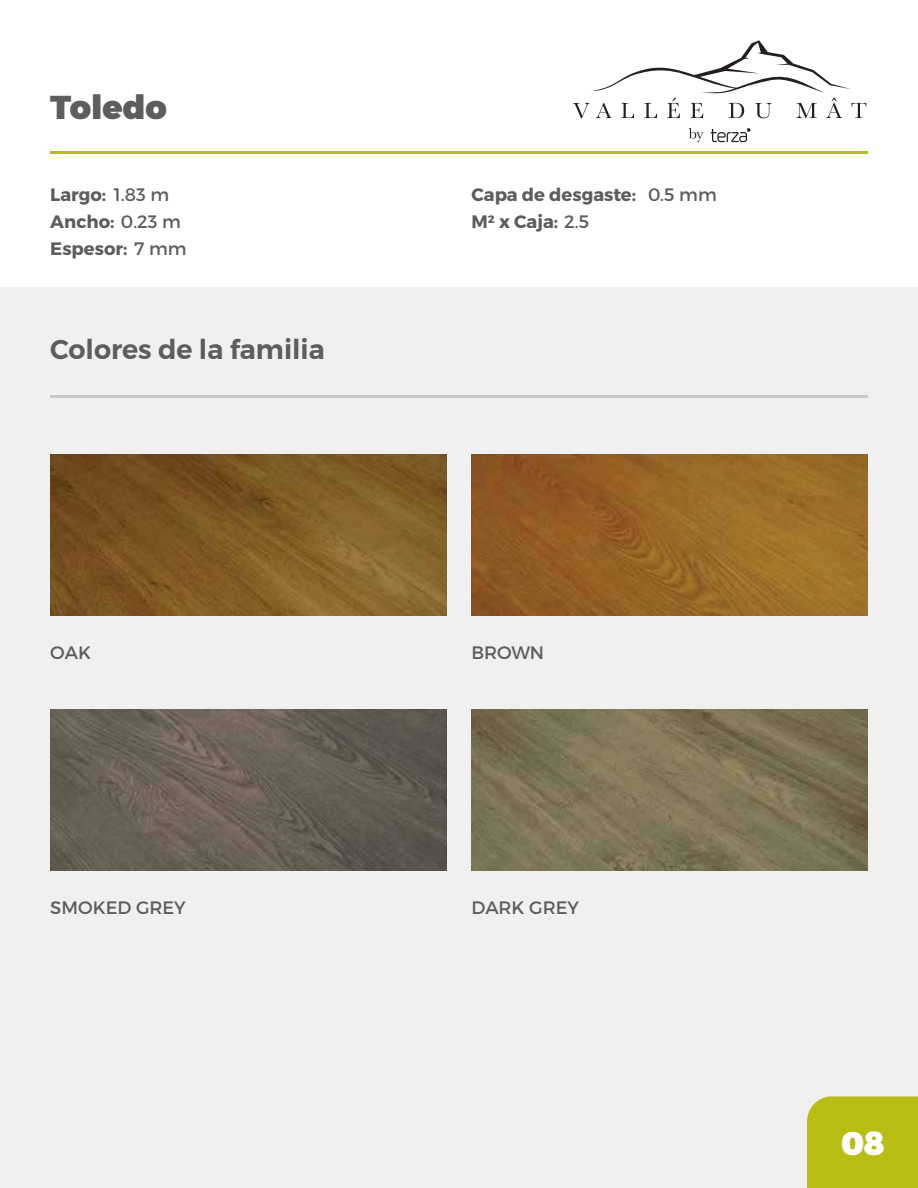
<style>
.page{position:relative;width:918px;height:1188px;background:#fff}
.page>*{position:absolute;margin:0;border:0;box-sizing:border-box;transform-origin:0 0}
.t1{font:900 33px "Montserrat";color:#5d5d5e}
.t2{font:900 33px "Montserrat";color:#fff}
.t3{font:600 27px "Montserrat";color:#5d5d5e}
.t4{font:700 18px/27px "Montserrat";color:#5d5d5e}
.t5{font:18px "Montserrat";color:#5d5d5e}
.s1{font-weight:400}
</style>
<div class="page">
<div style="left:0;top:287px;width:918px;height:901px;background:#f0f0f0"></div>
<div style="left:807px;top:1096px;width:111px;height:92px;background:#b8be14"></div>
<hr style="left:50px;top:151px;width:818px;height:3px;background:#b8be14">
<hr style="left:50px;top:395px;width:818px;height:2px;background:#cacaca">
<img style="left:472px;top:454px;width:396px;height:161px">
<img style="left:50px;top:709px;width:396px;height:161px">
<img style="left:472px;top:709px;width:396px;height:161px">
<img style="left:50px;top:454px;width:396px;height:161px">
<svg style="left:689px;top:128px;width:14px;height:14px"></svg>
<svg style="left:711px;top:128px;width:39px;height:14px"></svg>
<svg style="left:573px;top:40px;width:293px;height:78px"></svg>
<h1 class="t1" style="left:50px;top:80px;width:118px">Toledo</h1>
<p class="t4" style="left:50px;top:181px;width:138px">Largo: <span class="s1">1.83 m<br></span>Ancho: <span class="s1">0.23 m<br></span>Espesor: <span class="s1">7 mm</span></p>
<h2 class="t3" style="left:50px;top:328px;width:276px">Colores de la familia</h2>
<p class="t5" style="left:50px;top:641px;width:42px">OAK</p>
<p class="t5" style="left:50px;top:896px;width:137px">SMOKED GREY</p>
<p class="t4" style="left:472px;top:181px;width:247px">Capa de desgaste: <span class="s1">0.5 mm<br></span>M2 x Caja: <span class="s1">2.5</span></p>
<p class="t5" style="left:472px;top:641px;width:74px">BROWN</p>
<p class="t5" style="left:472px;top:896px;width:109px">DARK GREY</p>
<h1 class="t2" style="left:841px;top:1116px;width:45px">08</h1>
</div>
